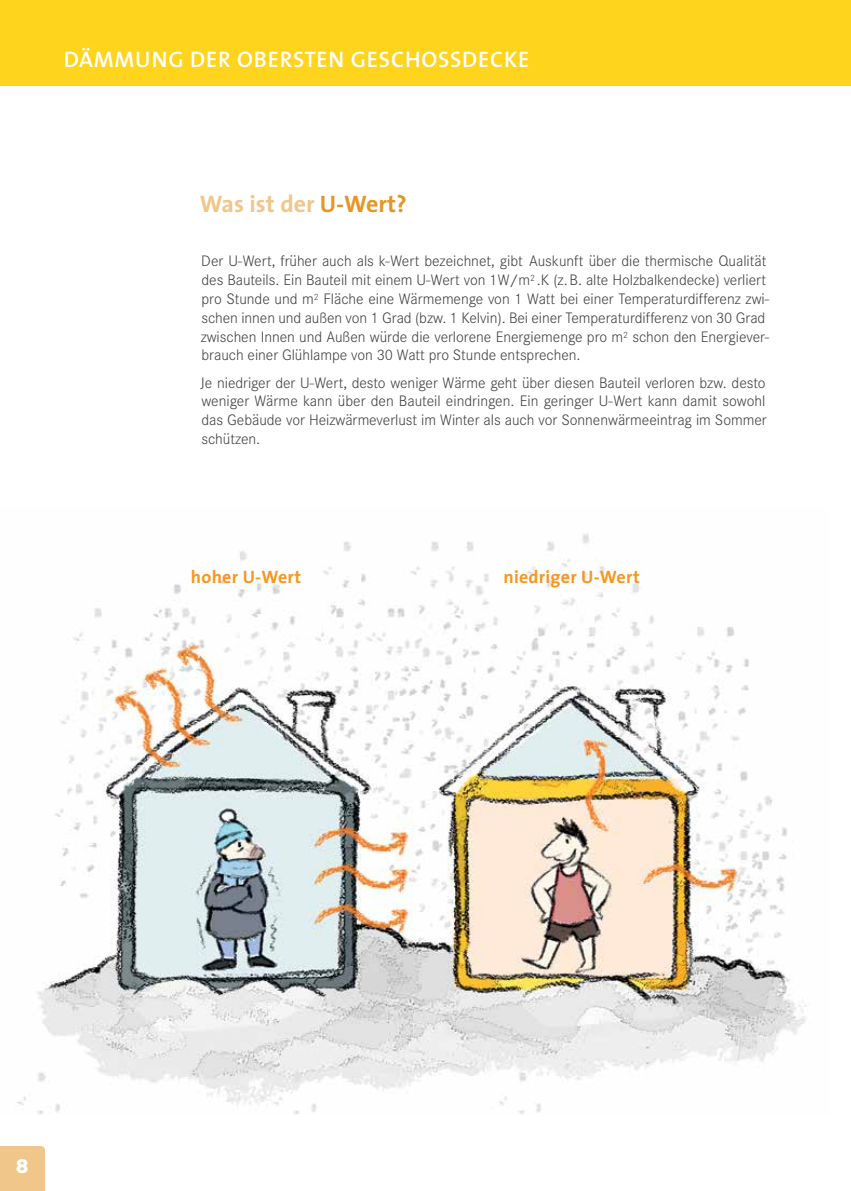
<style>
.page{position:relative;width:851px;height:1191px;background:#fff}
.page>*{position:absolute;margin:0;border:0;box-sizing:border-box;transform-origin:0 0}
.t1{font:700 24px "The Sans";color:#f0c68b}
.t2{font:600 22.5px "The Sans";letter-spacing:.035em;color:#fff}
.t3{font:800 21px "Corporate S";color:#fff}
.t4{font:700 18px "The Sans";letter-spacing:.015em;color:#f8971d}
.t5{font:300 15.75px/18.8px "Corporate S";letter-spacing:-.005em;color:#414042}
.s1{color:#e39725}
</style>
<div class="page">
<div style="left:0;top:0;width:850px;height:85px;background:#ffd41c"></div>
<div style="left:0;top:1146px;width:45px;height:45px;background:#f0c68b"></div>
<img style="left:17px;top:534px;width:790px;height:580px">
<h2 class="t2" style="left:64px;top:41px;width:467px">DÄMMUNG DER OBERSTEN GESCHOSSDECKE</h2>
<h1 class="t1" style="left:200px;top:184px;width:208px">Was ist der <span class="s1">U-Wert?</span></h1>
<p class="t5" style="left:201px;top:252px;width:570px">Der U-Wert, früher auch als k-Wert bezeichnet, gibt Auskunft über die thermische Qualität des Bauteils. Ein Bauteil mit einem U-Wert von 1W/m<sup>2</sup> .K (z.B. alte Holzbalkendecke) verliert pro Stunde und m<sup>2</sup> Fläche eine Wärmemenge von 1 Watt bei einer Temperaturdifferenz zwi&shy;schen innen und außen von 1 Grad (bzw. 1 Kelvin). Bei einer Temperaturdifferenz von 30 Grad zwischen Innen und Außen würde die verlorene Energiemenge pro m<sup>2</sup> schon den Energiever&shy;brauch einer Glühlampe von 30 Watt pro Stunde entsprechen.</p>
<p class="t5" style="left:201px;top:373px;width:567px;text-align:justify">Je niedriger der U-Wert, desto weniger Wärme geht über diesen Bauteil verloren bzw. desto weniger Wärme kann über den Bauteil eindringen. Ein geringer U-Wert kann damit sowohl das Gebäude vor Heizwärmeverlust im Winter als auch vor Sonnenwärmeeintrag im Sommer schützen.</p>
<p class="t4" style="left:191px;top:562px;width:112px">hoher U-Wert</p>
<p class="t4" style="left:503px;top:562px;width:138px">niedriger U-Wert</p>
<h3 class="t3" style="left:16px;top:1153px;width:14px">8</h3>
</div>
